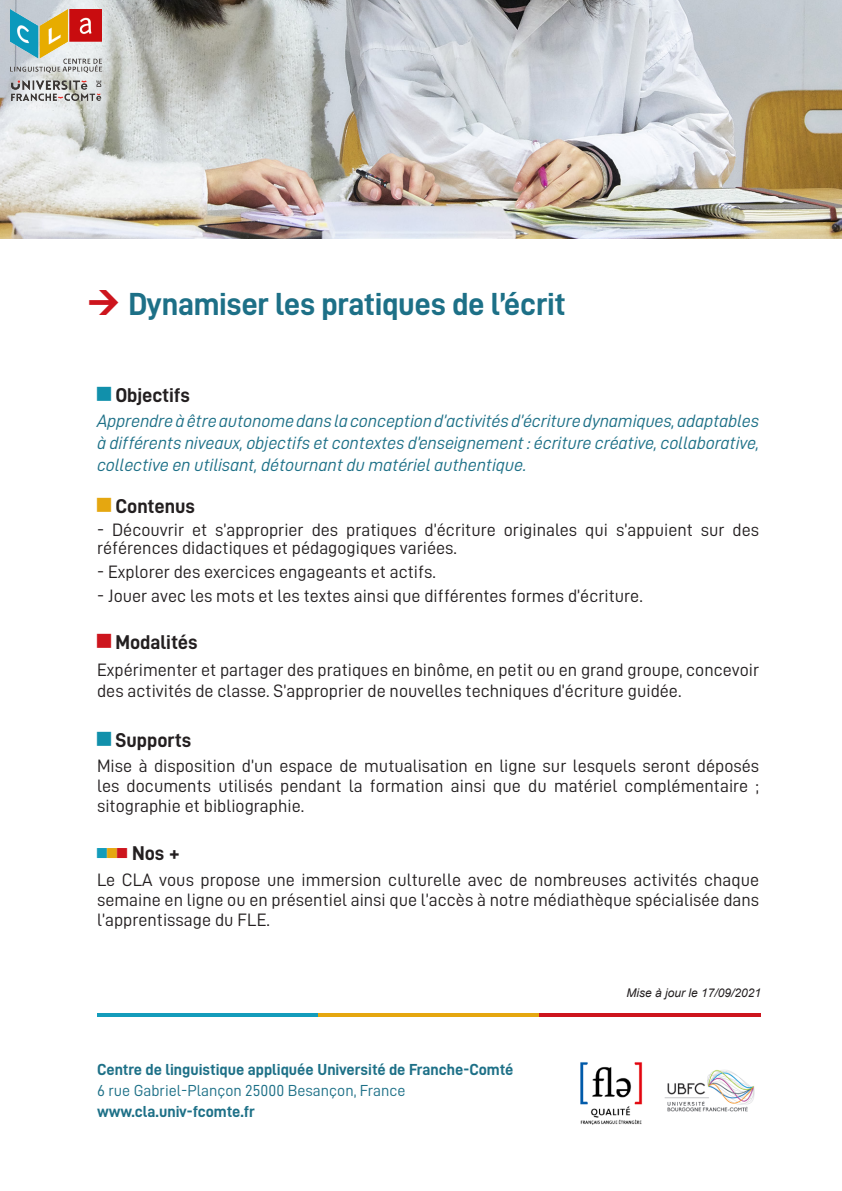
<style>
.page{position:relative;width:842px;height:1191px;background:#fff}
.page>*{position:absolute;margin:0;border:0;box-sizing:border-box;transform-origin:0 0}
.t1{font:32px "D DIN Bold";letter-spacing:-.01em;color:#1d7087}
.t2{font:20px "D DIN Bold";color:#231f20}
.t3{font:18px/20px "D DIN";color:#231f20}
.t4{font:18px/22px "D DIN Italic";letter-spacing:-.01em;color:#1d7087;text-align:justify}
.t5{font:16px "D DIN Bold";color:#1d7087}
.t6{font:16px "D DIN";color:#1d7087}
.t7{font:italic 12px "Arial";color:#231f20}
</style>
<div class="page">
<img style="left:664px;top:1070px;width:91px;height:41px">
<img style="left:0;top:0;width:842px;height:238px">
<img style="left:11px;top:10px;width:90px;height:90px">
<hr style="left:97px;top:1013px;width:221px;height:4px;background:#149cbb">
<hr style="left:318px;top:1013px;width:221px;height:4px;background:#e5a710">
<hr style="left:539px;top:1013px;width:221px;height:4px;background:#cd151d">
<img style="left:580px;top:1062px;width:63px;height:63px">
<p class="t1" style="left:128px;top:287px;width:439px">Dynamiser les pratiques de l’écrit</p>
<p class="t2" style="left:115px;top:384px;width:76px">Objectifs</p>
<p class="t4" style="left:97px;top:409px;width:664px">Apprendre à être autonome dans la conception d’activités d’écriture dynamiques, adaptables à différents niveaux, objectifs et contextes d’enseignement : écriture créative, collaborative, collective en utilisant, détournant du matériel authentique.</p>
<p class="t2" style="left:115px;top:494px;width:81px">Contenus</p>
<p class="t3" style="left:97px;top:521px;width:664px;line-height:18px">- Découvrir et s’approprier des pratiques d’écriture originales qui s’appuient sur des références didactiques et pédagogiques variées.</p>
<p class="t3" style="left:97px;top:561px;width:340px">- Explorer des exercices engageants et actifs.</p>
<p class="t3" style="left:97px;top:585px;width:547px">- Jouer avec les mots et les textes ainsi que différentes formes d’écriture.</p>
<p class="t2" style="left:115px;top:631px;width:84px">Modalités</p>
<p class="t3" style="left:97px;top:659px;width:663px;line-height:21px">Expérimenter et partager des pratiques en binôme, en petit ou en grand groupe, concevoir des activités de classe. S’approprier de nouvelles techniques d’écriture guidée.</p>
<p class="t2" style="left:115px;top:728px;width:77px">Supports</p>
<p class="t3" style="left:97px;top:756px;width:663px;text-align:justify">Mise à disposition d’un espace de mutualisation en ligne sur lesquels seront déposés les documents utilisés pendant la formation ainsi que du matériel complémentaire ; sitographie et bibliographie.</p>
<p class="t2" style="left:132px;top:842px;width:49px">Nos +</p>
<p class="t3" style="left:97px;top:869px;width:664px;text-align:justify">Le CLA vous propose une immersion culturelle avec de nombreuses activités chaque semaine en ligne ou en présentiel ainsi que l’accès à notre médiathèque spécialisée dans l’apprentissage du FLE.</p>
<p class="t5" style="left:97px;top:1060px;width:418px">Centre de linguistique appliquée Université de Franche-Comté</p>
<p class="t6" style="left:97px;top:1081px;width:310px">6 rue Gabriel-Plançon 25000 Besançon, France</p>
<p class="t5" style="left:97px;top:1102px;width:159px">www.cla.univ-fcomte.fr</p>
<p class="t7" style="left:626px;top:985px;width:136px">Mise à jour le 17/09/2021</p>
</div>
